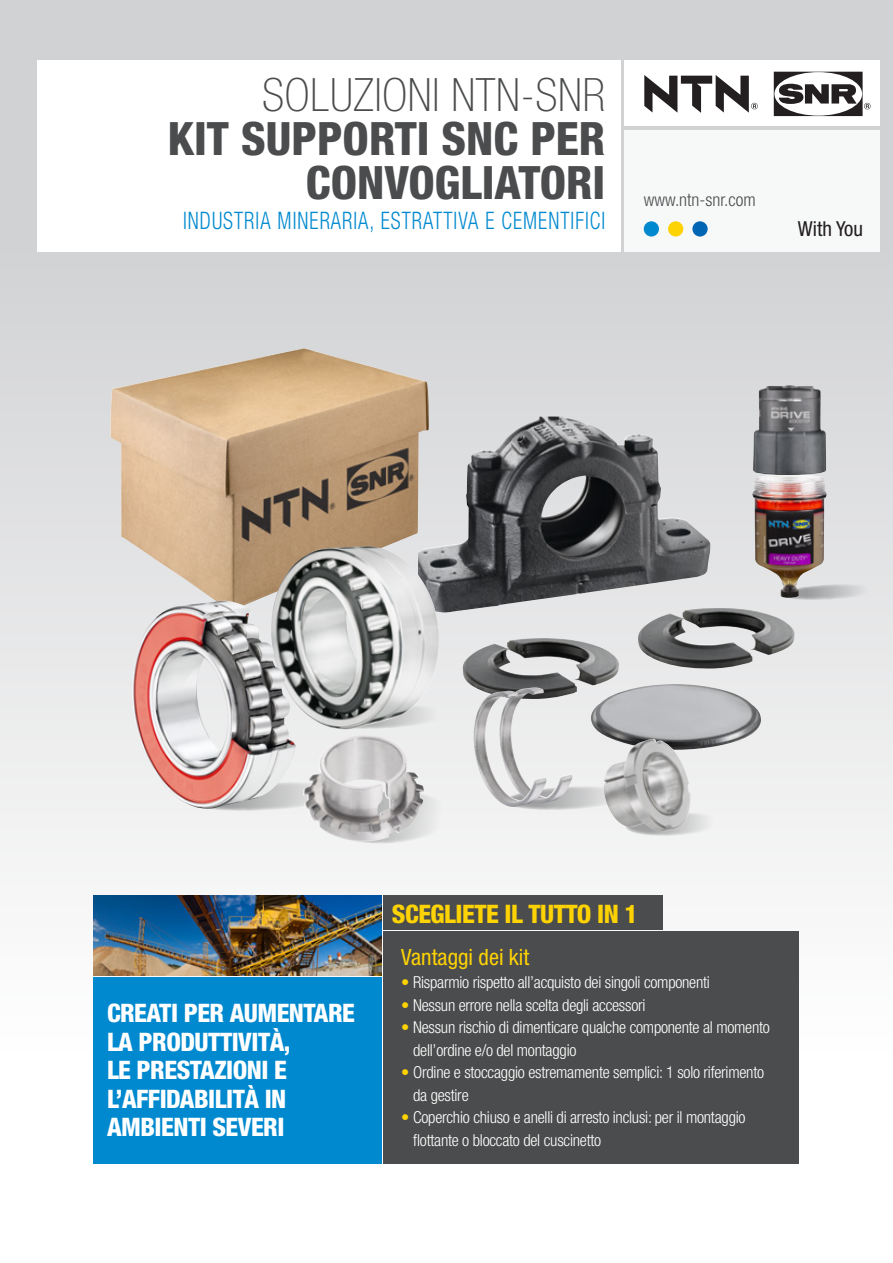
<style>
.page{position:relative;width:893px;height:1263px;background:#fff}
.page>*{position:absolute;margin:0;border:0;box-sizing:border-box;transform-origin:0 0}
.t1{font:800 condensed 46.05px/43.8px "Helvetica Neue LT Std";color:#4b4c4d;text-align:right}
.t2{font:100 condensed 46.05px "Helvetica Neue LT Std";letter-spacing:.01em;color:#4b4c4d}
.t3{font:800 condensed 25.5px/28.5px "Helvetica Neue";letter-spacing:-.02em;color:#fff}
.t4{font:800 condensed 25.5px "Helvetica Neue";letter-spacing:-.02em;color:#fed304}
.t5{font:300 condensed 24.15px "Helvetica Neue";letter-spacing:.05em;color:#0089cf;scale:.85 1}
.t6{font:condensed 22.5px "Helvetica Neue";color:#fed304}
.t7{font:condensed 20.7px "Helvetica Neue";color:#231f20}
.t8{font:300 condensed 18px "Helvetica Neue";color:#4b4c4d}
.t9{font:300 condensed 16.5px/22.5px "Helvetica Neue";letter-spacing:-.015em;color:#fff}
.s1{font-weight:400;color:#fed304}
</style>
<div class="page">
<div style="left:0;top:0;width:893px;height:1263px;background:linear-gradient(to bottom,#cbcccf,#fff)"></div>
<div style="left:37px;top:60px;width:583px;height:191px;background:#fff"></div>
<div style="left:625px;top:60px;width:255px;height:65px;background:#fff"></div>
<div style="left:625px;top:130px;width:255px;height:121px;background:#f7f8f8"></div>
<div style="left:644px;top:221px;width:15px;height:16px;background:#0089cf;border-radius:50%"></div>
<div style="left:668px;top:221px;width:15px;height:16px;background:#fed304;border-radius:50%"></div>
<div style="left:692px;top:221px;width:16px;height:16px;background:#0166b3;border-radius:50%"></div>
<svg style="left:644px;top:75px;width:114px;height:38px"></svg>
<svg style="left:774px;top:72px;width:97px;height:44px"></svg>
<div style="left:383px;top:931px;width:416px;height:232px;background:#4b4c4d"></div>
<div style="left:383px;top:895px;width:280px;height:34px;background:#4b4c4d"></div>
<img style="left:94px;top:895px;width:288px;height:80px">
<div style="left:94px;top:977px;width:288px;height:186px;background:#0089cf"></div>
<svg style="left:441px;top:703px;width:9px;height:27px"></svg>
<svg style="left:781px;top:583px;width:98px;height:18px"></svg>
<svg style="left:186px;top:780px;width:268px;height:65px"></svg>
<img style="left:110px;top:348px;width:319px;height:262px">
<img style="left:418px;top:417px;width:292px;height:195px">
<img style="left:462px;top:638px;width:157px;height:61px">
<img style="left:637px;top:608px;width:158px;height:60px">
<img style="left:588px;top:684px;width:174px;height:66px">
<img style="left:303px;top:735px;width:121px;height:107px">
<img style="left:499px;top:687px;width:74px;height:98px">
<img style="left:473px;top:691px;width:74px;height:117px">
<img style="left:270px;top:546px;width:171px;height:184px">
<img style="left:132px;top:601px;width:164px;height:208px">
<img style="left:751px;top:474px;width:76px;height:124px">
<img style="left:753px;top:384px;width:73px;height:91px">
<svg style="left:504px;top:785px;width:219px;height:52px"></svg>
<img style="left:603px;top:739px;width:88px;height:93px">
<p class="t2" style="left:262px;top:69px;width:345px">SOLUZIONI NTN-SNR</p>
<p class="t1" style="left:168px;top:116px;width:439px">KIT SUPPORTI SNC PER<br>CONVOGLIATORI</p>
<p class="t5" style="left:183px;top:207px;width:498px">INDUSTRIA MINERARIA, ESTRATTIVA E CEMENTIFICI</p>
<p class="t7" style="left:798px;top:217px;width:67px">With You</p>
<p class="t8" style="left:644px;top:189px;width:113px">www.ntn-snr.com</p>
<p class="t3" style="left:107px;top:998px;width:249px">CREATI PER AUMENTARE<br>LA PRODUTTIVITÀ,<br>LE PRESTAZIONI E</p>
<p class="t3" style="left:107px;top:1084px;width:181px">L’AFFIDABILITÀ IN<br>AMBIENTI SEVERI</p>
<p class="t4" style="left:392px;top:898px;width:247px">SCEGLIETE IL TUTTO IN 1</p>
<p class="t6" style="left:401px;top:944px;width:130px">Vantaggi dei kit</p>
<p class="t9" style="left:401px;top:971px;width:310px"><span class="s1">•</span> Risparmio rispetto all’acquisto dei singoli componenti</p>
<p class="t9" style="left:401px;top:993px;width:246px"><span class="s1">•</span> Nessun errore nella scelta degli accessori</p>
<p class="t9" style="left:413px;top:1016px;width:358px;text-indent:-12px"><span class="s1">•</span> Nessun rischio di dimenticare qualche componente al momento dell’ordine e/o del montaggio</p>
<p class="t9" style="left:413px;top:1061px;width:352px;text-indent:-12px"><span class="s1">•</span> Ordine e stoccaggio estremamente semplici: 1 solo riferimento da gestire</p>
<p class="t9" style="left:413px;top:1106px;width:334px;text-indent:-12px"><span class="s1">•</span> Coperchio chiuso e anelli di arresto inclusi: per il montaggio flottante o bloccato del cuscinetto</p>
</div>
